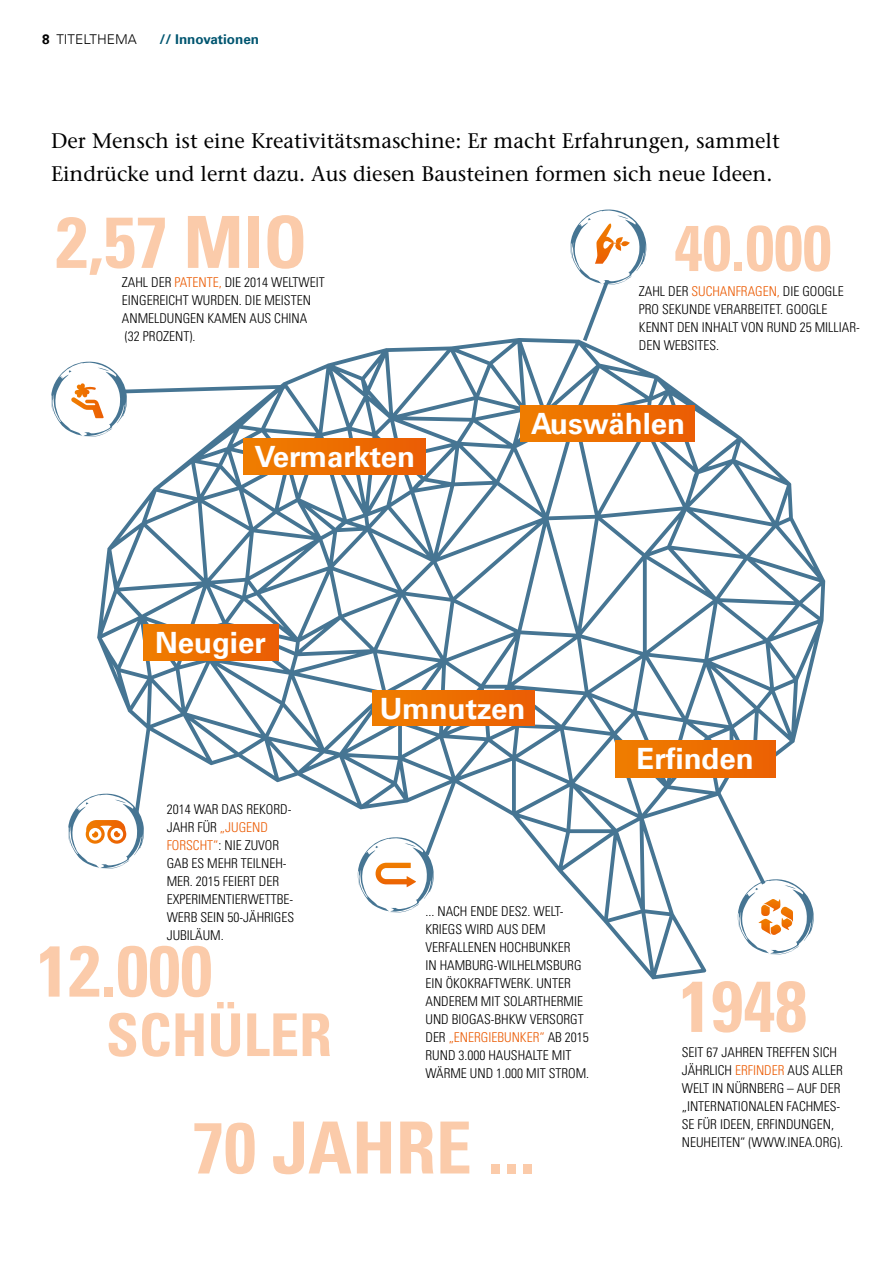
<style>
.page{position:relative;width:893px;height:1263px;background:#fff}
.page>*{position:absolute;margin:0;border:0;box-sizing:border-box;transform-origin:0 0}
.t1{font:700 condensed 71.85px "Univers LT Std";color:#fbcbaa}
.t2{font:700 condensed 64.5px "Univers LT Std";color:#fbcbaa}
.t3{font:700 condensed 58.95px "Univers LT Std";color:#fbcbaa}
.t4{font:700 29.4px "Univers Com 65";color:#fff}
.t5{font:21px/33px "Stone Serif";color:#000}
.t6{font:300 condensed 13.5px/18px "Univers LT Std";color:#000}
.t7{font:700 13.5px "Univers Com 65";color:#005570}
.t8{font:300 13.5px "Univers Com 45";color:#000}
.s1{font-family:"Univers Com 65";font-weight:700}
.s2{color:#eb5c05}
</style>
<div class="page">
<svg style="left:570px;top:209px;width:77px;height:129px"></svg>
<svg style="left:51px;top:361px;width:46px;height:76px"></svg>
<svg style="left:68px;top:794px;width:29px;height:74px"></svg>
<svg style="left:97px;top:338px;width:728px;height:641px"></svg>
<svg style="left:356px;top:775px;width:104px;height:139px"></svg>
<div style="left:521px;top:405px;width:173px;height:36px;background:linear-gradient(to right,#f07e00,#eb5d03)"></div>
<div style="left:615px;top:740px;width:160px;height:38px;background:linear-gradient(to right,#f07e00,#eb6102)"></div>
<div style="left:143px;top:625px;width:136px;height:36px;background:linear-gradient(to right,#f07e00,#eb5d03)"></div>
<div style="left:244px;top:439px;width:181px;height:35px;background:linear-gradient(to right,#f07e00,#eb5d03)"></div>
<div style="left:373px;top:690px;width:161px;height:36px;background:linear-gradient(to right,#f07e00,#eb5d03)"></div>
<p class="t8" style="left:42px;top:31px;width:96px"><span class="s1">8</span> TITELTHEMA</p>
<p class="t7" style="left:159px;top:31px;width:101px">// Innovationen</p>
<h3 class="t5" style="left:51px;top:124px;width:730px">Der Mensch ist eine Kreativitätsmaschine: Er macht Erfahrungen, sammelt<br>Eindrücke und lernt dazu. Aus diesen Bausteinen formen sich neue Ideen.</h3>
<h1 class="t1" style="left:56px;top:198px;width:253px">2,57 MIO</h1>
<p class="t6" style="left:122px;top:274px;width:204px">ZAHL DER <span class="s2">PATENTE,</span> DIE 2014 WELTWEIT<br>EINGEREICHT WURDEN. DIE MEISTEN<br>ANMELDUNGEN KAMEN AUS CHINA (32 PROZENT).</p>
<h3 class="t4" style="left:254px;top:439px;width:162px">Vermarkten</h3>
<h3 class="t4" style="left:155px;top:625px;width:112px">Neugier</h3>
<h2 class="t2" style="left:674px;top:208px;width:159px">40.000</h2>
<p class="t6" style="left:639px;top:283px;width:222px">ZAHL DER <span class="s2">SUCHANFRAGEN,</span> DIE GOOGLE<br>PRO SEKUNDE VERARBEITET. GOOGLE<br>KENNT DEN INHALT VON RUND 25 MILLIAR-<br>DEN WEBSITES.</p>
<h3 class="t4" style="left:531px;top:406px;width:156px">Auswählen</h3>
<p class="t6" style="left:167px;top:800px;width:129px">2014 WAR DAS REKORD-<br>JAHR FÜR <span class="s2">„JUGEND<br>FORSCHT“</span>: NIE ZUVOR<br>GAB ES MEHR TEILNEH-<br>MER. 2015 FEIERT DER<br>EXPERIMENTIERWETTBE-<br>WERB SEIN 50-JÄHRIGES<br>JUBILÄUM.</p>
<h1 class="t1" style="left:37px;top:927px;width:177px">12.000</h1>
<h3 class="t3" style="left:106px;top:999px;width:227px">SCHÜLER</h3>
<h3 class="t4" style="left:380px;top:691px;width:147px">Umnutzen</h3>
<p class="t6" style="left:425px;top:902px;width:165px">... NACH ENDE DES2. WELT-<br>KRIEGS WIRD AUS DEM<br>VERFALLENEN HOCHBUNKER<br>IN HAMBURG-WILHELMSBURG<br>EIN ÖKOKRAFTWERK. UNTER<br>ANDEREM MIT SOLARTHERMIE<br>UND BIOGAS-BHKW VERSORGT<br>DER <span class="s2">„ENERGIEBUNKER“</span> AB 2015<br>RUND 3.000 HAUSHALTE MIT<br>WÄRME UND 1.000 MIT STROM.</p>
<h1 class="t1" style="left:192px;top:1104px;width:345px">70 JAHRE ...</h1>
<h3 class="t4" style="left:637px;top:741px;width:119px">Erfinden</h3>
<h1 class="t1" style="left:679px;top:962px;width:129px">1948</h1>
<p class="t6" style="left:682px;top:1043px;width:163px">SEIT 67 JAHREN TREFFEN SICH<br>JÄHRLICH <span class="s2">ERFINDER</span> AUS ALLER<br>WELT IN NÜRNBERG – AUF DER „INTERNATIONALEN FACHMES-<br>SE FÜR IDEEN, ERFINDUNGEN,<br>NEUHEITEN“ (WWW.INEA.ORG).</p>
</div>
